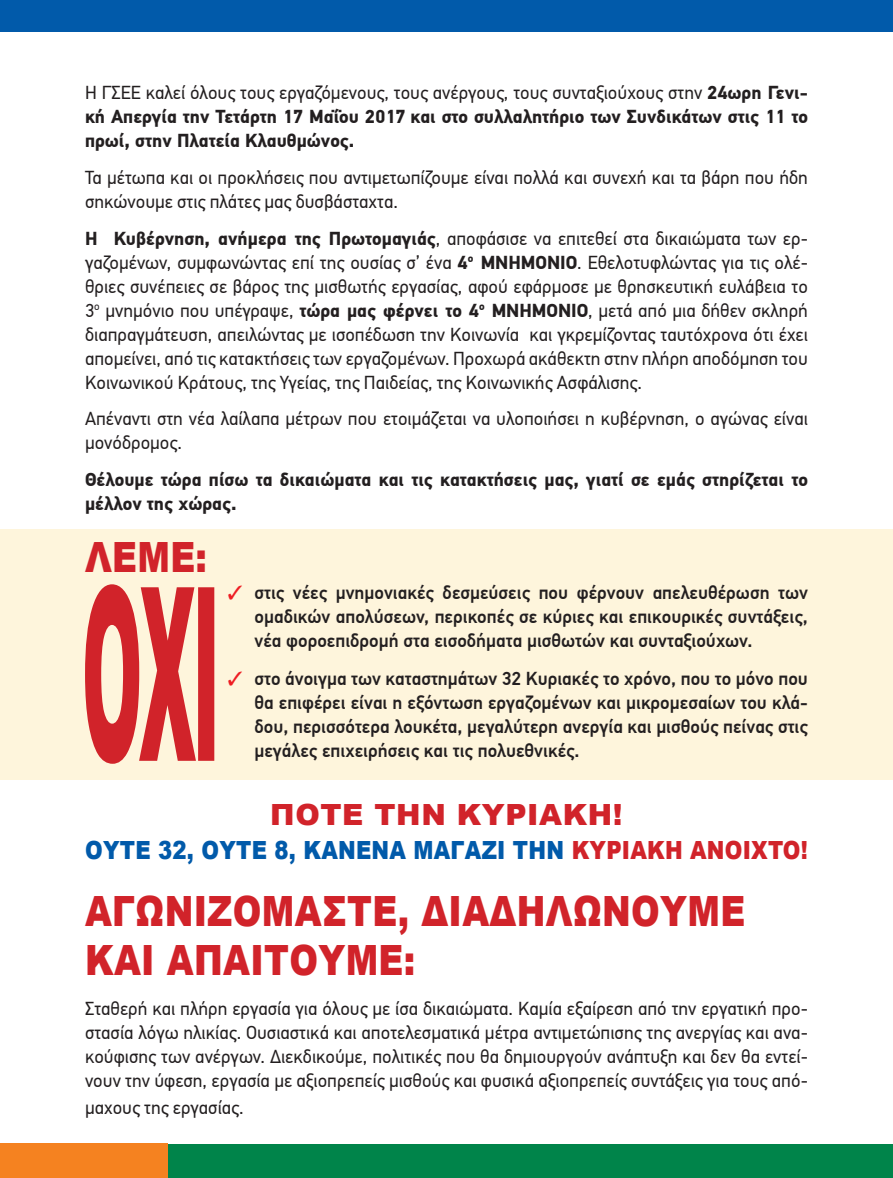
<style>
.page{position:relative;width:893px;height:1178px;background:#fff}
.page>*{position:absolute;margin:0;border:0;box-sizing:border-box;transform-origin:0 0}
.t1{font:900 41.7px/49.5px "Arial";letter-spacing:.01em;color:#d1232a;scale:.83 1}
.t2{font:900 29.25px "Arial";letter-spacing:.02em;color:#d1232a}
.t3{font:900 25.05px "Arial";letter-spacing:.01em;color:#015aaa;scale:.85 1}
.Βασικό{font:18.75px/24px "PF Din Text Pro";color:#231f20}
.Βασικό-2{font:500 18.75px/24px "PF Din Text Pro";color:#231f20;text-align:justify}
.Βασικό-3{font:700 18.75px/24px "PF Din Text Pro";color:#231f20;text-align:justify}
.s1{font-weight:400}
.s2{font-weight:700}
.s3{color:#ee1d23}
.s4{color:#d1232a}
</style>
<div class="page">
<div style="left:0;top:0;width:893px;height:32px;background:#015aaa"></div>
<div style="left:154px;top:1144px;width:739px;height:34px;background:#00844a"></div>
<div style="left:0;top:1144px;width:168px;height:34px;background:#f58220"></div>
<div style="left:0;top:529px;width:893px;height:251px;background:#fef5dc"></div>
<svg style="left:85px;top:584px;width:129px;height:180px"></svg>
<p class="Βασικό-3" style="left:85px;top:81px;width:724px"><span class="s1">Η ΓΣΕΕ καλεί όλους τους εργαζόμενους, τους ανέργους, τους συνταξιούχους στην</span> 24ωρη Γενι&shy;κή Απεργία την Τετάρτη 17 Μαΐου 2017 και στο συλλαλητήριο των Συνδικάτων στις 11 το πρωί, στην Πλατεία Κλαυθμώνος.</p>
<p class="Βασικό" style="left:85px;top:166px;width:724px">Τα μέτωπα και οι προκλήσεις που αντιμετωπίζουμε είναι πολλά και συνεχή και τα βάρη που ήδη σηκώνουμε στις πλάτες μας δυσβάσταχτα.</p>
<p class="Βασικό" style="left:85px;top:226px;width:724px;text-align:justify"><span class="s2">Η Κυβέρνηση, ανήμερα της Πρωτομαγιάς</span>, αποφάσισε να επιτεθεί στα δικαιώματα των ερ&shy;γαζομένων, συμφωνώντας επί της ουσίας σ’ ένα <span class="s2">4</span><sup>ο</sup> <span class="s2">MNHMONIO</span>. Εθελοτυφλώντας για τις ολέ&shy;θριες συνέπειες σε βάρος της μισθωτής εργασίας, αφού εφάρμοσε με θρησκευτική ευλάβεια το 3<sup>o</sup> μνημόνιο που υπέγραψε, <span class="s2">τώρα μας φέρνει το 4</span><sup>ο</sup> <span class="s2">ΜΝΗΜΟΝΙΟ</span>, μετά από μια δήθεν σκληρή διαπραγμάτευση, απειλώντας με ισοπέδωση την Κοινωνία και γκρεμίζοντας ταυτόχρονα ότι έχει απομείνει, από τις κατακτήσεις των εργαζομένων. Προχωρά ακάθεκτη στην πλήρη αποδόμηση του Κοινωνικού Κράτους, της Υγείας, της Παιδείας, της Κοινωνικής Ασφάλισης.</p>
<p class="Βασικό" style="left:85px;top:407px;width:724px">Απέναντι στη νέα λαίλαπα μέτρων που ετοιμάζεται να υλοποιήσει η κυβέρνηση, ο αγώνας είναι μονόδρομος.</p>
<p class="Βασικό-3" style="left:85px;top:468px;width:724px">Θέλουμε τώρα πίσω τα δικαιώματα και τις κατακτήσεις μας, γιατί σε εμάς στηρίζεται το μέλλον της χώρας.</p>
<p class="t1" style="left:85px;top:531px;width:149px">ΛΕΜΕ:</p>
<p class="Βασικό-2" style="left:254px;top:580px;width:555px;text-indent:-27px"><span class="s3">✓</span> στις νέες μνημονιακές δεσμεύσεις που φέρνουν απελευθέρωση των ομαδικών απολύσεων, περικοπές σε κύριες και επικουρικές συντάξεις, νέα φοροεπιδρομή στα εισοδήματα μισθωτών και συνταξιούχων.</p>
<p class="Βασικό-2" style="left:254px;top:666px;width:555px;text-indent:-27px"><span class="s3">✓</span> στο άνοιγμα των καταστημάτων 32 Κυριακές το χρόνο, που το μόνο που θα επιφέρει είναι η εξόντωση εργαζομένων και μικρομεσαίων του κλά&shy;δου, περισσότερα λουκέτα, μεγαλύτερη ανεργία και μισθούς πείνας στις μεγάλες επιχειρήσεις και τις πολυεθνικές.</p>
<p class="t2" style="left:270px;top:793px;width:354px">ΠΟΤΕ ΤΗΝ ΚΥΡΙΑΚΗ!</p>
<p class="t3" style="left:85px;top:832px;width:852px">ΟΥΤΕ 32, ΟΥΤΕ 8, ΚΑΝΕΝΑ ΜΑΓΑΖΙ ΤΗΝ <span class="s4">ΚΥΡΙΑΚΗ ΑΝΟΙΧTO!</span></p>
<p class="t1" style="left:85px;top:885px;width:797px">ΑΓΩΝΙΖΟΜΑΣΤΕ, ΔΙΑΔΗΛΩΝΟΥΜΕ<br>ΚΑΙ ΑΠΑΙΤΟΥΜΕ:</p>
<p class="Βασικό" style="left:85px;top:996px;width:724px;text-align:justify">Σταθερή και πλήρη εργασία για όλους με ίσα δικαιώματα. Καμία εξαίρεση από την εργατική προ&shy;στασία λόγω ηλικίας. Ουσιαστικά και αποτελεσματικά μέτρα αντιμετώπισης της ανεργίας και ανα&shy;κούφισης των ανέργων. Διεκδικούμε, πολιτικές που θα δημιουργούν ανάπτυξη και δεν θα εντεί&shy;νουν την ύφεση, εργασία με αξιοπρεπείς μισθούς και φυσικά αξιοπρεπείς συντάξεις για τους από-</p>
<p class="Βασικό" style="left:85px;top:1096px;width:160px">μαχους της εργασίας.</p>
</div>
